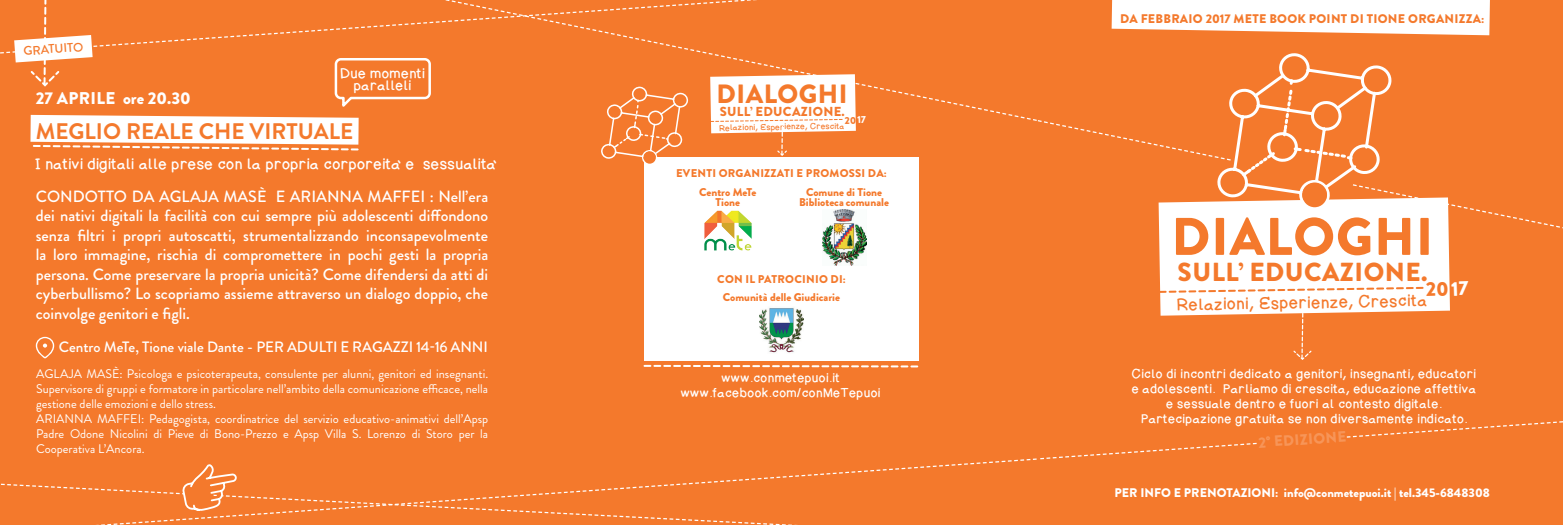
<style>
.page{position:relative;width:1563px;height:525px;background:#fff}
.page>*{position:absolute;margin:0;border:0;box-sizing:border-box;transform-origin:0 0}
.t1{font:900 52.75px "Brandon Grotesque";letter-spacing:.02em;color:#f4792c}
.t2{font:900 26.38px "Brandon Grotesque";letter-spacing:.02em;color:#f4792c}
.t3{font:900 26.12px "Brandon Grotesque";letter-spacing:.02em;color:#f4792c}
.t4{font:700 22.5px "Brandon Grotesque";color:#f4792c}
.t5{font:900 20px "Brandon Grotesque";color:#f4792c}
.t6{font:900 17px "Brandon Grotesque";letter-spacing:.01em;color:#fff}
.t7{font:500 16.25px/19.5px "Brandon Grotesque";color:#fff;text-align:justify}
.t8{font:16.25px "Elementary";color:#f4792c}
.t9{font:15px "Elementary";letter-spacing:-.01em;color:#fff}
.t10{font:500 15px "Brandon Grotesque";color:#fff}
.t11{font:900 15px "Brandon Grotesque";color:#f79558}
.t12{font:13.75px/12.5px "Elementary";color:#fff;text-align:center}
.t13{font:900 13px "Brandon Grotesque";letter-spacing:.02em;color:#f4792c}
.t14{font:12.5px/15px "Brandon Grotesque";color:#fff;text-align:justify}
.t15{font:12.5px/15px "Elementary";color:#fff;text-align:center}
.t16{font:900 12.5px "Brandon Grotesque";color:#fff}
.t17{font:900 12.5px "Brandon Grotesque";letter-spacing:.02em;color:#f4792c}
.t18{font:500 12.5px "Brandon Grotesque";color:#f4792c}
.t19{font:900 11.25px "Brandon Grotesque";color:#f4792c}
.t20{font:900 11.25px "Brandon Grotesque";letter-spacing:.02em;color:#f4792c}
.t21{font:900 10px "Brandon Grotesque";color:#f4792c}
.t22{font:8.12px "Elementary";color:#f4792c}
.s1{color:#fff}
</style>
<div class="page">
<div style="left:0;top:0;width:1563px;height:524px;background:#f4792c"></div>
<svg style="left:789px;top:458px;width:248px;height:18px"></svg>
<svg style="left:1040px;top:421px;width:523px;height:39px"></svg>
<svg style="left:638px;top:56px;width:398px;height:65px"></svg>
<svg style="left:0;top:0;width:757px;height:56px"></svg>
<svg style="left:1px;top:476px;width:804px;height:48px"></svg>
<svg style="left:181px;top:464px;width:57px;height:48px"></svg>
<svg style="left:36px;top:336px;width:18px;height:22px"></svg>
<svg style="left:14px;top:0;width:418px;height:151px"></svg>
<div style="left:1159px;top:255px;width:291px;height:60px;background:#fff"></div>
<div style="left:644px;top:157px;width:274px;height:203px;background:#fff"></div>
<svg style="left:1111px;top:0;width:379px;height:35px;background:#fef3ec"></svg>
<svg style="left:601px;top:87px;width:88px;height:77px"></svg>
<div style="left:643px;top:151px;width:13px;height:12px;background:#f4792c;border-radius:50%"></div>
<svg style="left:1159px;top:286px;width:265px;height:8px;background:#fce5d6"></svg>
<svg style="left:643px;top:364px;width:276px;height:4px"></svg>
<div style="left:1132px;top:368px;width:344px;height:55px;background:#f4792c"></div>
<img style="left:822px;top:209px;width:44px;height:56px">
<img style="left:704px;top:210px;width:48px;height:41px">
<img style="left:759px;top:308px;width:44px;height:45px">
<svg style="left:1036px;top:53px;width:527px;height:202px"></svg>
<svg style="left:1292px;top:300px;width:20px;height:60px"></svg>
<svg style="left:705px;top:74px;width:151px;height:82px"></svg>
<svg style="left:1258px;top:430px;width:88px;height:17px"></svg>
<p class="t18" style="left:23px;top:42px;width:62px;rotate:-4deg">GRATUITO</p>
<p class="t6" style="left:36px;top:86px;width:156px">27 APRILE ore 20.30</p>
<p class="t12" style="left:340px;top:68px;width:87px">Due momenti paralleli</p>
<p class="t4" style="left:36px;top:116px;width:319px">MEGLIO REALE CHE VIRTUALE</p>
<p class="t9" style="left:36px;top:157px;width:381px">I nativi digitali alle prese con la propria corporeita` e</p>
<p class="t7" style="left:36px;top:187px;width:454px">CONDOTTO DA AGLAJA MASÈ E ARIANNA MAFFEI : Nell’era dei nativi digitali la facilità con cui sempre più adolescenti diffondono senza filtri i propri autoscatti, strumentalizzando inconsapevolmente la loro immagine, rischia di compromettere in pochi gesti la propria persona. Come preservare la propria unicità? Come difendersi da atti di cyberbullismo? Lo scopriamo assieme attraverso un dialogo doppio, che coinvolge genitori e figli.</p>
<p class="t10" style="left:59px;top:336px;width:431px">Centro MeTe, Tione viale Dante - PER ADULTI E RAGAZZI 14-16 ANNI</p>
<p class="t9" style="left:423px;top:157px;width:76px">sessualita`</p>
<p class="t14" style="left:36px;top:366px;width:453px">AGLAJA MASÈ: Psicologa e psicoterapeuta, consulente per alunni, genitori ed insegnanti.<br>Supervisore di gruppi e formatore in particolare nell’ambito della comunicazione efficace, nella gestione delle emozioni e dello stress.</p>
<p class="t14" style="left:36px;top:411px;width:453px">ARIANNA MAFFEI: Pedagogista, coordinatrice del servizio educativo-animativi dell’Apsp Padre Odone Nicolini di Pieve di Bono-Prezzo e Apsp Villa S. Lorenzo di Storo per la Cooperativa L’Ancora.</p>
<p class="t2" style="left:716px;top:75px;width:132px">DIALOGHI</p>
<p class="t13" style="left:720px;top:102px;width:126px">SULL’ EDUCAZIONE.</p>
<p class="t22" style="left:719px;top:124px;width:127px;rotate:-1deg">Relazioni, Esperienze, Crescita</p>
<p class="t21" style="left:844px;top:113px;width:23px;rotate:-2deg">20<span class="s1">17</span></p>
<p class="t20" style="left:676px;top:165px;width:212px">EVENTI ORGANIZZATI E PROMOSSI DA:</p>
<p class="t19" style="left:699px;top:184px;width:59px">Centro MeTe</p>
<p class="t19" style="left:715px;top:194px;width:26px">Tione</p>
<p class="t19" style="left:806px;top:184px;width:78px">Comune di Tione</p>
<p class="t19" style="left:799px;top:194px;width:91px">Biblioteca comunale</p>
<p class="t20" style="left:717px;top:271px;width:130px">CON IL PATROCINIO DI:</p>
<p class="t19" style="left:723px;top:289px;width:119px">Comunità delle Giudicarie</p>
<p class="t15" style="left:722px;top:371px;width:120px">www.conmetepuoi.it</p>
<p class="t15" style="left:681px;top:386px;width:202px">www.facebook.com/conMeTepuoi</p>
<p class="t17" style="left:1120px;top:10px;width:366px">DA FEBBRAIO 2017 METE BOOK POINT DI TIONE ORGANIZZA:</p>
<p class="t1" style="left:1171px;top:199px;width:263px">DIALOGHI</p>
<p class="t3" style="left:1177px;top:253px;width:251px">SULL’ EDUCAZIONE.</p>
<p class="t5" style="left:1425px;top:275px;width:44px;rotate:-2deg">20<span class="s1">17</span></p>
<p class="t8" style="left:1177px;top:297px;width:252px;rotate:-1deg">Relazioni, Esperienze, Crescita</p>
<p class="t15" style="left:1132px;top:367px;width:346px">Ciclo di incontri dedicato a genitori, insegnanti, educatori e adolescenti. Parliamo di crescita, educazione affettiva e sessuale dentro e fuori al contesto digitale.</p>
<p class="t15" style="left:1141px;top:412px;width:328px">Partecipazione gratuita se non diversamente indicato.</p>
<p class="t11" style="left:1258px;top:431px;width:89px;rotate:-4deg">2° EDIZIONE</p>
<p class="t16" style="left:1114px;top:484px;width:377px">PER INFO E PRENOTAZIONI: info@conmetepuoi.it | tel.345-6848308</p>
</div>
